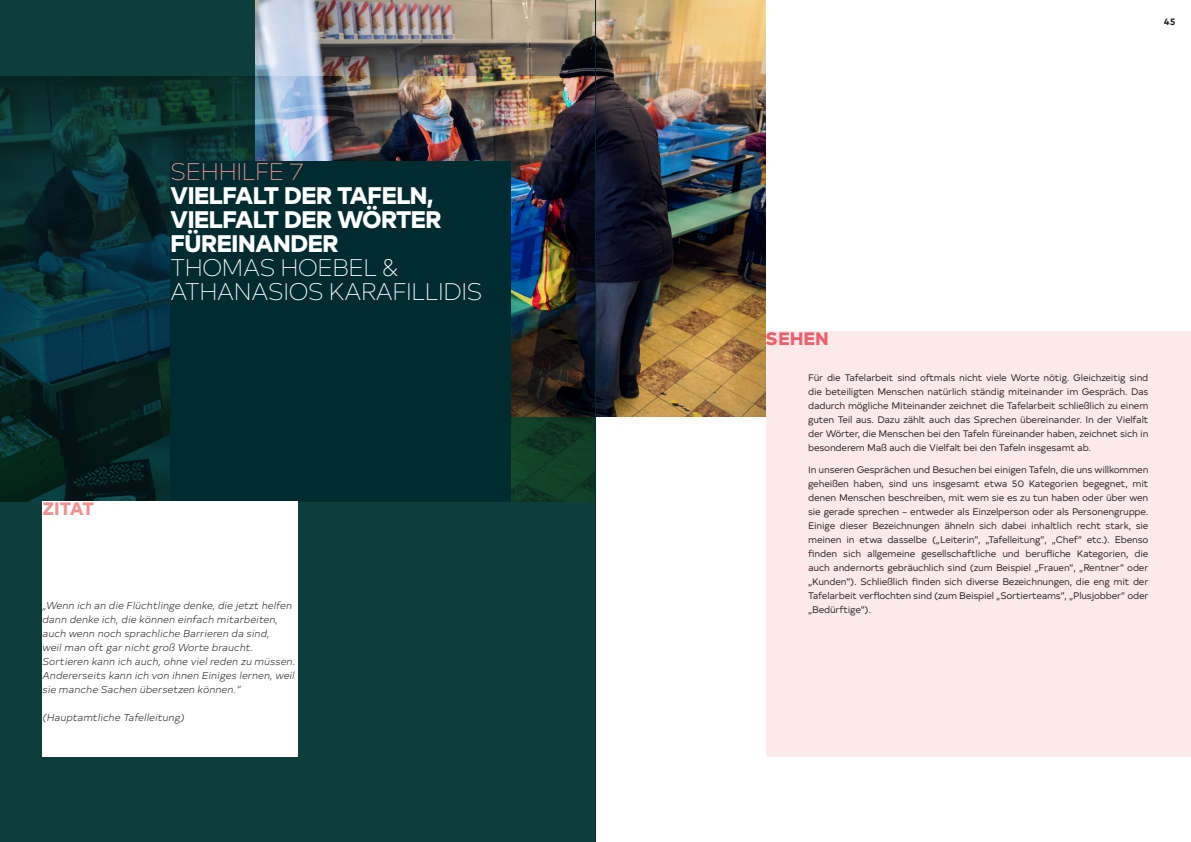
<style>
.page{position:relative;width:1191px;height:842px;background:#fff}
.page>*{position:absolute;margin:0;border:0;box-sizing:border-box;transform-origin:0 0}
.t1{font:800 24px/24px "Typold";letter-spacing:-.04em;color:#fff}
.t2{font:100 24px/24px "Typold";letter-spacing:-.04em;color:#fff}
.t3{font:100 24px "Typold";letter-spacing:-.04em;color:#f49190}
.t4{font:800 18px "Typold";letter-spacing:-.04em;color:#f49190}
.t5{font:800 18px "Typold";color:#ef5e6a}
.t6{font:italic 300 10px/14px "Typold";color:#231f20}
.t7{font:9.5px/14px "Typold";letter-spacing:-.02em;color:#231f20;text-align:justify}
.t8{font:700 9.5px "Typold";color:#231f20}
</style>
<div class="page">
<div style="left:0;top:0;width:596px;height:842px;background:#0e3e3c"></div>
<img style="left:255px;top:0;width:510px;height:417px">
<img style="left:0;top:77px;width:595px;height:425px">
<div style="left:170px;top:162px;width:340px;height:340px;background:#002c31"></div>
<div style="left:43px;top:502px;width:255px;height:255px;background:#fff"></div>
<div style="left:765px;top:332px;width:426px;height:425px;background:#fce9e9"></div>
<hr style="left:595px;top:0;width:1px;height:842px;background:#002c31">
<h1 class="t3" style="left:170px;top:153px;width:136px">SEHHILFE 7</h1>
<h1 class="t1" style="left:170px;top:180px;width:273px">VIELFALT DER TAFELN,<br>VIELFALT DER WÖRTER<br>FÜREINANDER</h1>
<h1 class="t2" style="left:170px;top:253px;width:314px">THOMAS HOEBEL &amp;<br>ATHANASIOS KARAFILLIDIS</h1>
<h2 class="t4" style="left:43px;top:494px;width:53px">ZITAT</h2>
<p class="t6" style="left:43px;top:598px;width:254px">„Wenn ich an die Flüchtlinge denke, die jetzt helfen dann denke ich, die können einfach mitarbeiten, auch wenn noch sprachliche Barrieren da sind,<br>weil man oft gar nicht groß Worte braucht.<br>Sortieren kann ich auch, ohne viel reden zu müssen.<br>Andererseits kann ich von ihnen Einiges lernen, weil sie manche Sachen übersetzen können.“</p>
<p class="t6" style="left:43px;top:710px;width:144px">(Hauptamtliche Tafelleitung)</p>
<p class="t8" style="left:1163px;top:14px;width:13px">45</p>
<h2 class="t5" style="left:765px;top:324px;width:65px">SEHEN</h2>
<p class="t7" style="left:808px;top:370px;width:342px">Für die Tafelarbeit sind oftmals nicht viele Worte nötig. Gleichzeitig sind die beteiligten Menschen natürlich ständig miteinander im Gespräch. Das dadurch mögliche Miteinander zeichnet die Tafelarbeit schließlich zu einem guten Teil aus. Dazu zählt auch das Sprechen übereinander. In der Vielfalt der Wörter, die Menschen bei den Tafeln füreinander haben, zeichnet sich in besonderem Maß auch die Vielfalt bei den Tafeln insgesamt ab.</p>
<p class="t7" style="left:808px;top:462px;width:342px">In unseren Gesprächen und Besuchen bei einigen Tafeln, die uns willkommen geheißen haben, sind uns insgesamt etwa 50 Kategorien begegnet, mit denen Menschen beschreiben, mit wem sie es zu tun haben oder über wen sie gerade sprechen – entweder als Einzelperson oder als Personengruppe.<br>Einige dieser Bezeichnungen ähneln sich dabei inhaltlich recht stark, sie meinen in etwa dasselbe („Leiterin“, „Tafelleitung“, „Chef“ etc.). Ebenso finden sich allgemeine gesellschaftliche und berufliche Kategorien, die auch andernorts gebräuchlich sind (zum Beispiel „Frauen“, „Rentner“ oder „Kunden“). Schließlich finden sich diverse Bezeichnungen, die eng mit der Tafelarbeit verflochten sind (zum Beispiel „Sortierteams“, „Plusjobber“ oder „Bedürftige“).</p>
</div>
